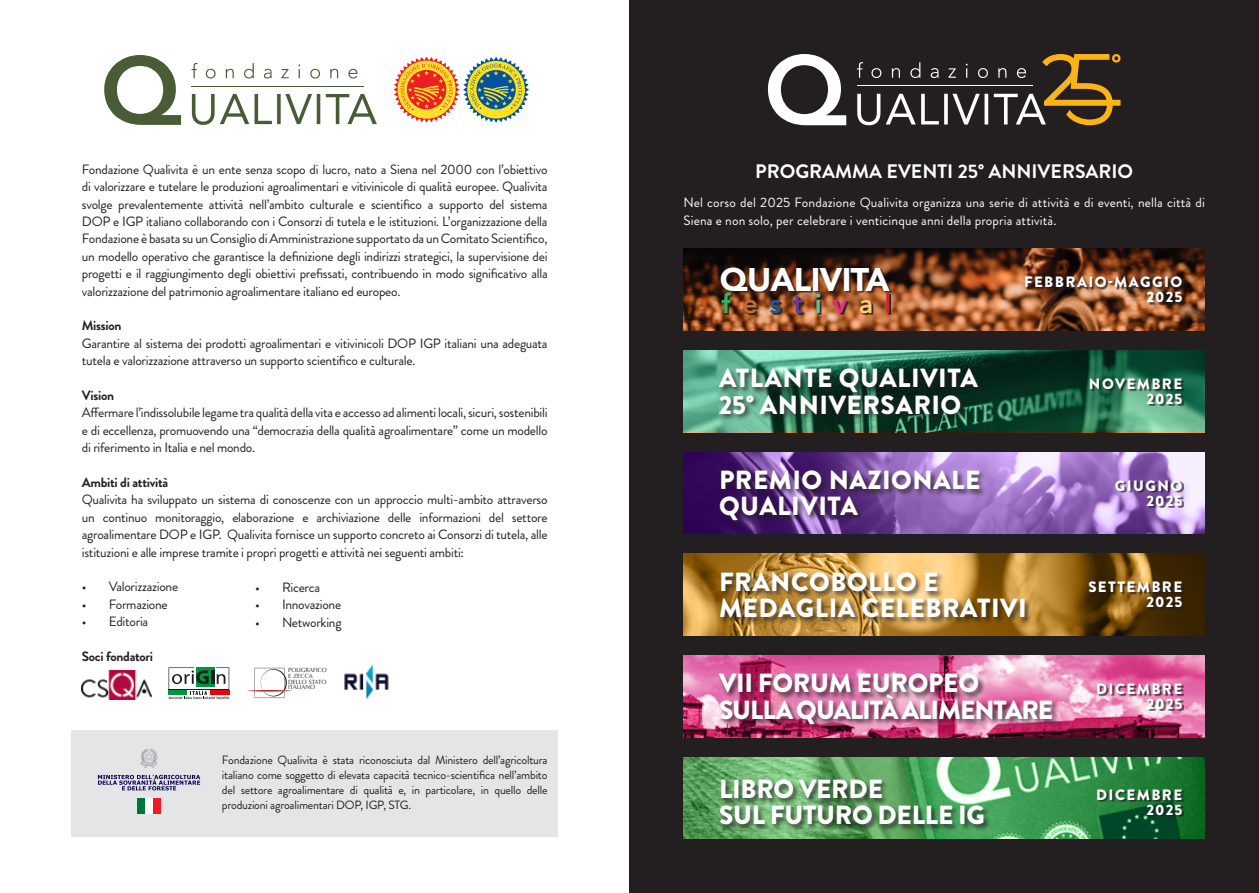
<style>
.page{position:relative;width:1259px;height:893px;background:#fff}
.page>*{position:absolute;margin:0;border:0;box-sizing:border-box;transform-origin:0 0}
.t1{font:900 32.7px "Avenir";letter-spacing:-.025em;color:#fff}
.t2{font:800 26.85px "Avenir";letter-spacing:.425em;color:#30b566}
.t3{font:900 26.25px "Brandon Grotesque";letter-spacing:.015em;color:#fff}
.t4{font:900 26.25px "Brandon Grotesque";letter-spacing:-.01em;color:#fff}
.t5{font:900 26.25px "Brandon Grotesque";letter-spacing:-.04em;color:#fff}
.t6{font:700 19.5px "Brandon Grotesque";color:#fff}
.t7{font:900 15px "Brandon Grotesque";letter-spacing:.095em;color:#fff}
.t8{font:13.5px/17.4px "Brandon Grotesque";letter-spacing:-.02em;color:#231f20;text-align:justify}
.t9{font:13.5px/17.4px "Brandon Grotesque";letter-spacing:.01em;color:#fff}
.t10{font:700 13.5px "Brandon Grotesque";letter-spacing:-.02em;color:#231f20}
.t11{font:12px/15px "Brandon Grotesque";letter-spacing:-.02em;color:#231f20;text-align:justify}
.t12{font:6px/5.7px "Optima LT Std";color:#231f20}
.s1{color:#cb6b32}
.s2{color:#215a99}
.s3{color:#673c8e}
.s4{color:#63c3a1}
.s5{color:#ee2880}
.s6{color:#fecb76}
.s7{color:#d1232a}
</style>
<div class="page">
<div style="left:629px;top:0;width:630px;height:893px;background:#231f20"></div>
<svg style="left:683px;top:655px;width:522px;height:82px;background:#cf6497"></svg>
<div style="left:72px;top:731px;width:486px;height:106px;background:#e4e5e7"></div>
<svg style="left:683px;top:350px;width:522px;height:82px;background:#307258"></svg>
<div style="left:717px;top:367px;width:268px;height:54px;background:#231f20;opacity:.75"></div>
<div style="left:1091px;top:380px;width:92px;height:26px;background:#231f20;opacity:.75"></div>
<svg style="left:683px;top:757px;width:522px;height:82px;background:#4a9b5a"></svg>
<div style="left:718px;top:672px;width:341px;height:59px;background:#231f20;opacity:.75"></div>
<div style="left:719px;top:778px;width:272px;height:54px;background:#231f20;opacity:.75"></div>
<div style="left:1099px;top:685px;width:84px;height:26px;background:#231f20;opacity:.75"></div>
<div style="left:1099px;top:791px;width:84px;height:25px;background:#231f20;opacity:.75"></div>
<svg style="left:104px;top:55px;width:77px;height:70px"></svg>
<svg style="left:192px;top:94px;width:185px;height:31px"></svg>
<hr style="left:192px;top:86px;width:172px;height:1px;background:#4a5c36">
<svg style="left:192px;top:63px;width:165px;height:16px"></svg>
<svg style="left:768px;top:54px;width:78px;height:71px"></svg>
<svg style="left:857px;top:54px;width:263px;height:71px"></svg>
<svg style="left:683px;top:554px;width:522px;height:82px;background:#996f27"></svg>
<div style="left:719px;top:571px;width:312px;height:54px;background:#231f20;opacity:.75"></div>
<div style="left:1090px;top:583px;width:93px;height:26px;background:#231f20;opacity:.75"></div>
<svg style="left:683px;top:452px;width:522px;height:82px;background:#946eb7"></svg>
<div style="left:719px;top:469px;width:267px;height:59px;background:#231f20;opacity:.75"></div>
<div style="left:1117px;top:481px;width:66px;height:27px;background:#231f20;opacity:.75"></div>
<img style="left:82px;top:671px;width:70px;height:29px">
<svg style="left:168px;top:667px;width:61px;height:33px"></svg>
<div style="left:168px;top:690px;width:19px;height:5px;background:#009540"></div>
<div style="left:210px;top:690px;width:19px;height:5px;background:#e20613"></div>
<svg style="left:247px;top:667px;width:45px;height:31px"></svg>
<img style="left:344px;top:664px;width:45px;height:34px">
<svg style="left:393px;top:57px;width:136px;height:66px"></svg>
<svg style="left:141px;top:748px;width:16px;height:20px"></svg>
<div style="left:138px;top:798px;width:23px;height:15px;background:#fff"></div>
<div style="left:153px;top:798px;width:8px;height:15px;background:#ee1d23"></div>
<div style="left:138px;top:798px;width:7px;height:15px;background:#00753a"></div>
<svg style="left:98px;top:775px;width:102px;height:15px"></svg>
<img style="left:683px;top:249px;width:522px;height:82px">
<div style="left:1027px;top:278px;width:156px;height:26px;background:#231f20;opacity:.75"></div>
<div style="left:722px;top:268px;width:169px;height:25px;background:#231f20;opacity:.75"></div>
<svg style="left:723px;top:294px;width:168px;height:21px;background:#8a4f2c"></svg>
<p class="t8" style="left:82px;top:161px;width:467px">Fondazione Qualivita è un ente senza scopo di lucro, nato a Siena nel 2000 con l’obiettivo di valorizzare e tutelare le produzioni agroalimentari e vitivinicole di qualità europee. Qualivita svolge prevalentemente attività nell’ambito culturale e scientifico a supporto del sistema DOP e IGP italiano collaborando con i Consorzi di tutela e le istituzioni. L’organizzazione della Fondazione è basata su un Consiglio di Amministrazione supportato da un Comitato Scientifico, un modello operativo che garantisce la definizione degli indirizzi strategici, la supervisione dei progetti e il raggiungimento degli obiettivi prefissati, contribuendo in modo significativo alla valorizzazione del patrimonio agroalimentare italiano ed europeo.</p>
<p class="t10" style="left:82px;top:316px;width:41px">Mission</p>
<p class="t8" style="left:82px;top:335px;width:467px">Garantire al sistema dei prodotti agroalimentari e vitivinicoli DOP IGP italiani una adeguata tutela e valorizzazione attraverso un supporto scientifico e culturale.</p>
<p class="t10" style="left:82px;top:386px;width:34px">Vision</p>
<p class="t8" style="left:82px;top:404px;width:467px">Affermare l’indissolubile legame tra qualità della vita e accesso ad alimenti locali, sicuri, sostenibili e di eccellenza, promuovendo una “democrazia della qualità agroalimentare” come un modello di riferimento in Italia e nel mondo.</p>
<p class="t10" style="left:82px;top:473px;width:88px">Ambiti di attività</p>
<p class="t8" style="left:82px;top:491px;width:467px">Qualivita ha sviluppato un sistema di conoscenze con un approccio multi-ambito attraverso un continuo monitoraggio, elaborazione e archiviazione delle informazioni del settore agroalimentare DOP e IGP. Qualivita fornisce un supporto concreto ai Consorzi di tutela, alle istituzioni e alle imprese tramite i propri progetti e attività nei seguenti ambiti:</p>
<p class="t8" style="left:82px;top:578px;width:98px">• Valorizzazione</p>
<p class="t8" style="left:82px;top:596px;width:87px">• Formazione</p>
<p class="t8" style="left:82px;top:613px;width:68px">• Editoria</p>
<p class="t10" style="left:82px;top:647px;width:73px">Soci fondatori</p>
<p class="t8" style="left:255px;top:579px;width:67px">• Ricerca</p>
<p class="t8" style="left:255px;top:596px;width:88px">• Innovazione</p>
<p class="t8" style="left:255px;top:613px;width:88px">• Networking</p>
<p class="t12" style="left:288px;top:667px;width:40px">POLIGRAFICO<br>E ZECCA<br>DELLO STATO<br>ITALIANO</p>
<p class="t11" style="left:222px;top:752px;width:327px">Fondazione Qualivita è stata riconosciuta dal Ministero dell’agricoltura italiano come soggetto di elevata capacità tecnico-scientifica nell’ambito del settore agroalimentare di qualità e, in particolare, in quello delle produzioni agroalimentari DOP, IGP, STG.</p>
<p class="t6" style="left:755px;top:158px;width:379px">PROGRAMMA EVENTI 25° ANNIVERSARIO</p>
<p class="t9" style="left:683px;top:194px;width:523px">Nel corso del 2025 Fondazione Qualivita organizza una serie di attività e di eventi, nella città di<br>Siena e non solo, per celebrare i venticinque anni della propria attività.</p>
<p class="t1" style="left:720px;top:251px;width:171px">QUALIVITA</p>
<p class="t2" style="left:721px;top:283px;width:171px">f<span class="s1">e</span><span class="s2">s</span><span class="s3">t</span><span class="s4">i</span><span class="s5">v</span><span class="s6">a</span><span class="s7">l</span></p>
<p class="t3" style="left:719px;top:360px;width:260px">ATLANTE QUALIVITA</p>
<p class="t3" style="left:719px;top:386px;width:244px">25° ANNIVERSARIO</p>
<p class="t3" style="left:719px;top:461px;width:263px">PREMIO NAZIONALE</p>
<p class="t3" style="left:719px;top:488px;width:140px">QUALIVITA</p>
<p class="t7" style="left:1024px;top:272px;width:159px">FEBBRAIO-MAGGIO</p>
<p class="t7" style="left:1146px;top:287px;width:37px">2025</p>
<p class="t7" style="left:1089px;top:373px;width:95px">NOVEMBRE</p>
<p class="t7" style="left:1146px;top:388px;width:37px">2025</p>
<p class="t7" style="left:1114px;top:475px;width:69px">GIUGNO</p>
<p class="t7" style="left:1146px;top:490px;width:37px">2025</p>
<p class="t3" style="left:719px;top:563px;width:221px">FRANCOBOLLO E</p>
<p class="t3" style="left:719px;top:589px;width:309px">MEDAGLIA CELEBRATIVI</p>
<p class="t4" style="left:719px;top:665px;width:261px">VII FORUM EUROPEO</p>
<p class="t5" style="left:719px;top:691px;width:336px">SULLA QUALITÀ ALIMENTARE</p>
<p class="t4" style="left:719px;top:770px;width:165px">LIBRO VERDE</p>
<p class="t4" style="left:719px;top:797px;width:267px">SUL FUTURO DELLE IG</p>
<p class="t7" style="left:1088px;top:577px;width:95px">SETTEMBRE</p>
<p class="t7" style="left:1146px;top:592px;width:37px">2025</p>
<p class="t7" style="left:1096px;top:678px;width:88px">DICEMBRE</p>
<p class="t7" style="left:1146px;top:693px;width:37px">2025</p>
<p class="t7" style="left:1096px;top:784px;width:88px">DICEMBRE</p>
<p class="t7" style="left:1146px;top:799px;width:37px">2025</p>
</div>
